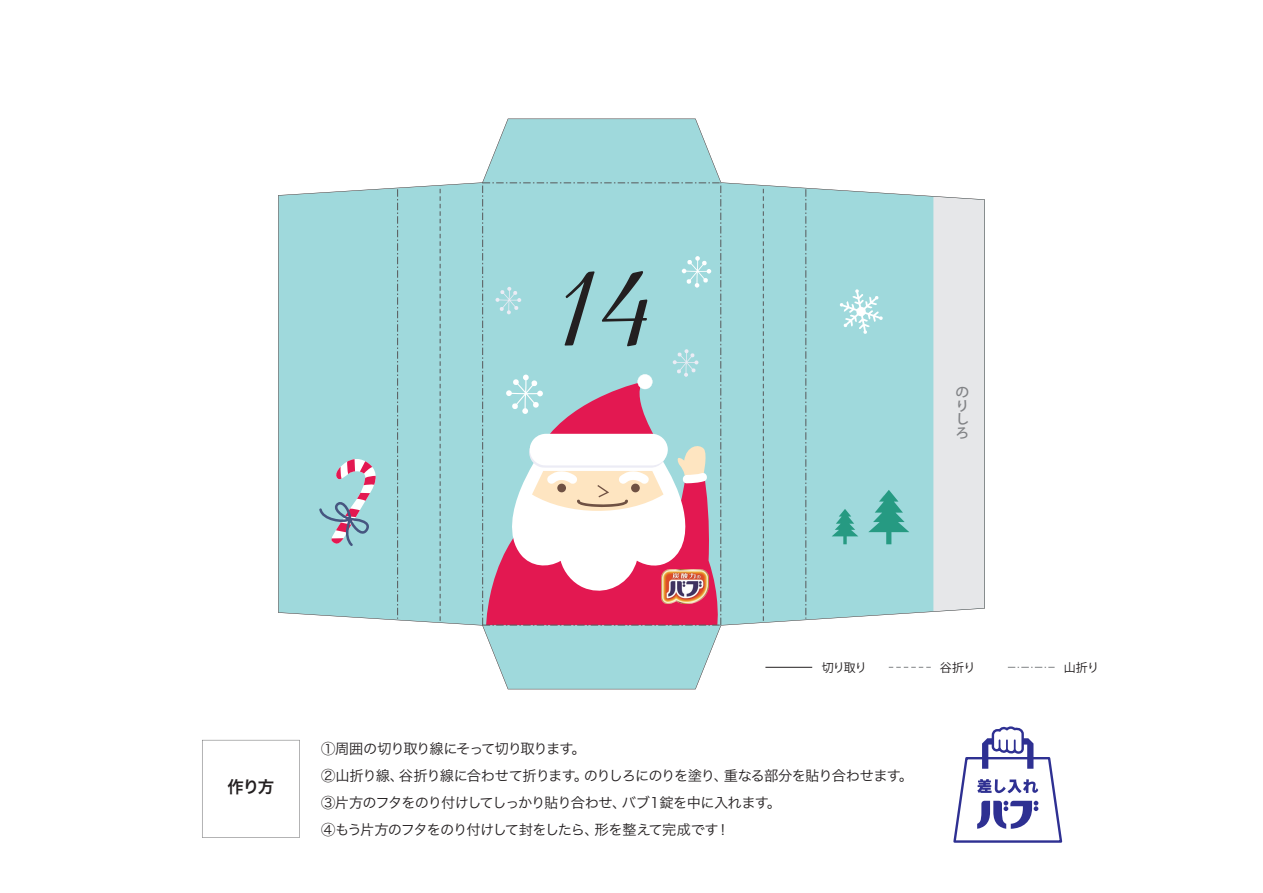
<style>
.page{position:relative;width:1263px;height:893px;background:#fff}
.page>*{position:absolute;margin:0;border:0;box-sizing:border-box;transform-origin:0 0}
.t1{font:127.5px "Brock Script";color:#231f20}
.t2{font:16.5px "Hira Kaku Pro W6";color:#231f20}
.t3{font:14.25px/27px "Hira Kaku Pro W3";letter-spacing:-.06em;color:#231f20}
.t4{font:500 13.5px/13.5px "Koz Go Pro";color:#808285}
.t5{font:12px "Koz Go Pro";letter-spacing:-.06em;color:#231f20}
</style>
<div class="page">
<svg style="left:1008px;top:667px;width:46px;height:1px"></svg>
<svg style="left:278px;top:119px;width:707px;height:570px;fill:#9fd9dc"></svg>
<svg style="left:202px;top:740px;width:98px;height:98px"></svg>
<svg style="left:953px;top:727px;width:110px;height:116px"></svg>
<h1 class="t1" style="left:548px;top:209px;width:110px">14</h1>
<p class="t4" style="left:955px;top:386px;width:14px">のりしろ</p>
<p class="t2" style="left:227px;top:772px;width:48px">作り方</p>
<p class="t5" style="left:822px;top:660px;width:47px">切り取り</p>
<p class="t5" style="left:940px;top:660px;width:37px">谷折り</p>
<p class="t5" style="left:1064px;top:660px;width:37px">山折り</p>
<p class="t3" style="left:321px;top:734px;width:594px">①周囲の切り取り線にそって切り取ります。<br>②山折り線、谷折り線に合わせて折ります。のりしろにのりを塗り、重なる部分を貼り合わせます。③片方のフタをのり付けしてしっかり貼り合わせ、バブ1錠を中に入れます。<br>④もう片方のフタをのり付けして封をしたら、形を整えて完成です！</p>
</div>
